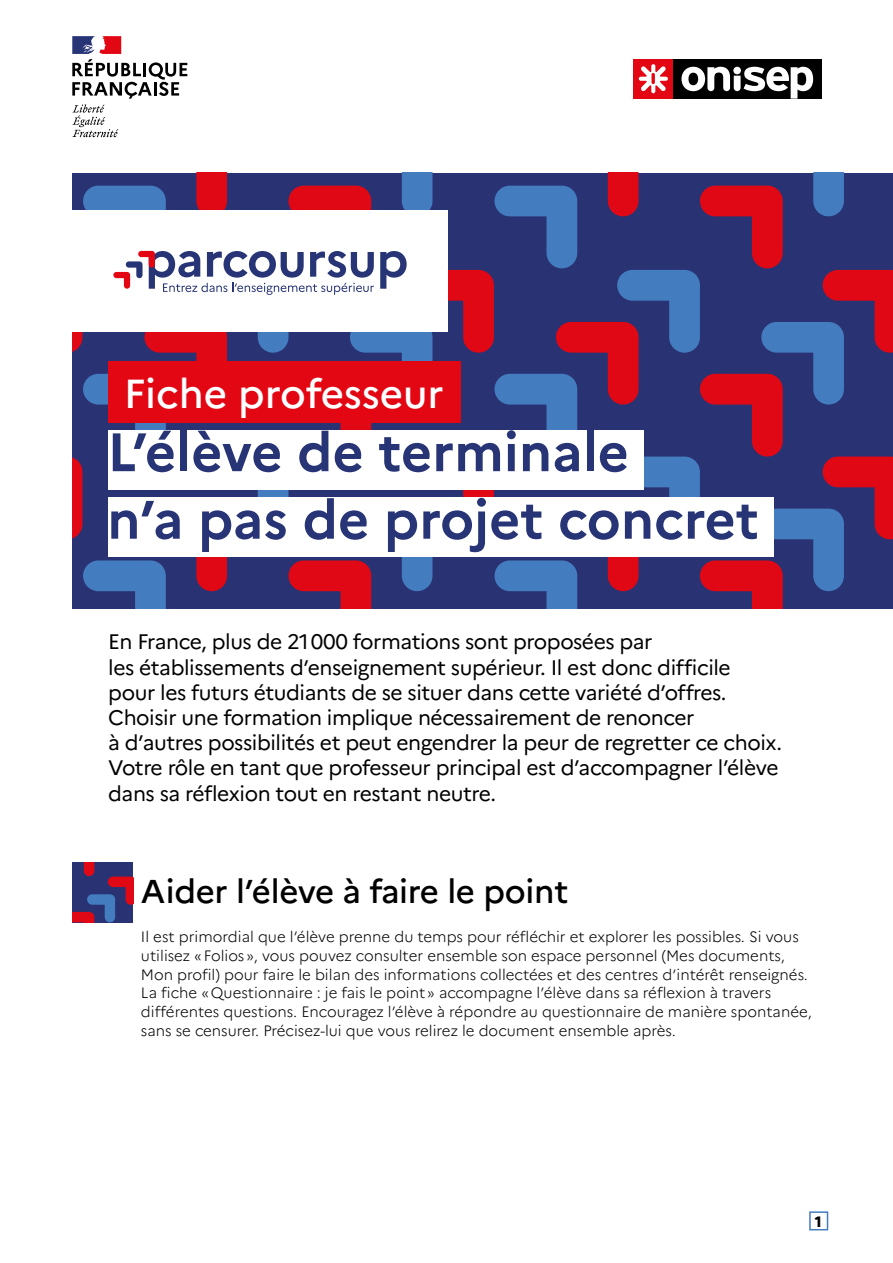
<style>
.page{position:relative;width:893px;height:1263px;background:#fff}
.page>*{position:absolute;margin:0;border:0;box-sizing:border-box;transform-origin:0 0}
.t1{font:700 54px/67.5px "Marianne";color:#273475}
.t2{font:500 40.5px "Marianne";letter-spacing:-.005em;color:#fff}
.t3{font:500 33px "Marianne";letter-spacing:-.01em;color:#000}
.t4{font:21px/25.2px "Marianne";letter-spacing:-.02em;color:#000}
.t5{font:300 15px/18.8px "Marianne";color:#000}
.t6{font:800 15px "Marianne";color:#000}
</style>
<div class="page">
<div style="left:673px;top:59px;width:148px;height:40px;background:#000"></div>
<svg style="left:681px;top:67px;width:132px;height:32px"></svg>
<div style="left:633px;top:59px;width:40px;height:40px;background:#e30613"></div>
<svg style="left:639px;top:64px;width:29px;height:29px"></svg>
<svg style="left:72px;top:36px;width:115px;height:101px"></svg>
<svg style="left:72px;top:173px;width:821px;height:435px"></svg>
<div style="left:809px;top:1211px;width:19px;height:19px;border:2px solid #437dc0"></div>
<svg style="left:72px;top:862px;width:61px;height:61px;background:#503269"></svg>
<div style="left:108px;top:431px;width:536px;height:59px;background:#fff"></div>
<div style="left:108px;top:498px;width:666px;height:59px;background:#fff"></div>
<div style="left:108px;top:362px;width:352px;height:61px;background:#e30613"></div>
<h2 class="t2" style="left:124px;top:368px;width:322px">Fiche professeur</h2>
<h1 class="t1" style="left:107px;top:418px;width:653px">L’élève de terminale<br>n’a pas de projet concret</h1>
<p class="t4" style="left:108px;top:629px;width:675px">En France, plus de 21000 formations sont proposées par<br>les établissements d’enseignement supérieur. Il est donc difficile pour les futurs étudiants de se situer dans cette variété d’offres.<br>Choisir une formation implique nécessairement de renoncer<br>à d’autres possibilités et peut engendrer la peur de regretter ce choix.<br>Votre rôle en tant que professeur principal est d’accompagner l’élève dans sa réflexion tout en restant neutre.</p>
<h3 class="t3" style="left:141px;top:871px;width:429px">Aider l’élève à faire le point</h3>
<p class="t5" style="left:141px;top:927px;width:672px">Il est primordial que l’élève prenne du temps pour réfléchir et explorer les possibles. Si vous utilisez «Folios», vous pouvez consulter ensemble son espace personnel (Mes documents, Mon profil) pour faire le bilan des informations collectées et des centres d’intérêt renseignés.<br>La fiche «Questionnaire : je fais le point» accompagne l’élève dans sa réflexion à travers différentes questions. Encouragez l’élève à répondre au questionnaire de manière spontanée, sans se censurer. Précisez-lui que vous relirez le document ensemble après.</p>
<p class="t6" style="left:815px;top:1212px;width:8px">1</p>
</div>
